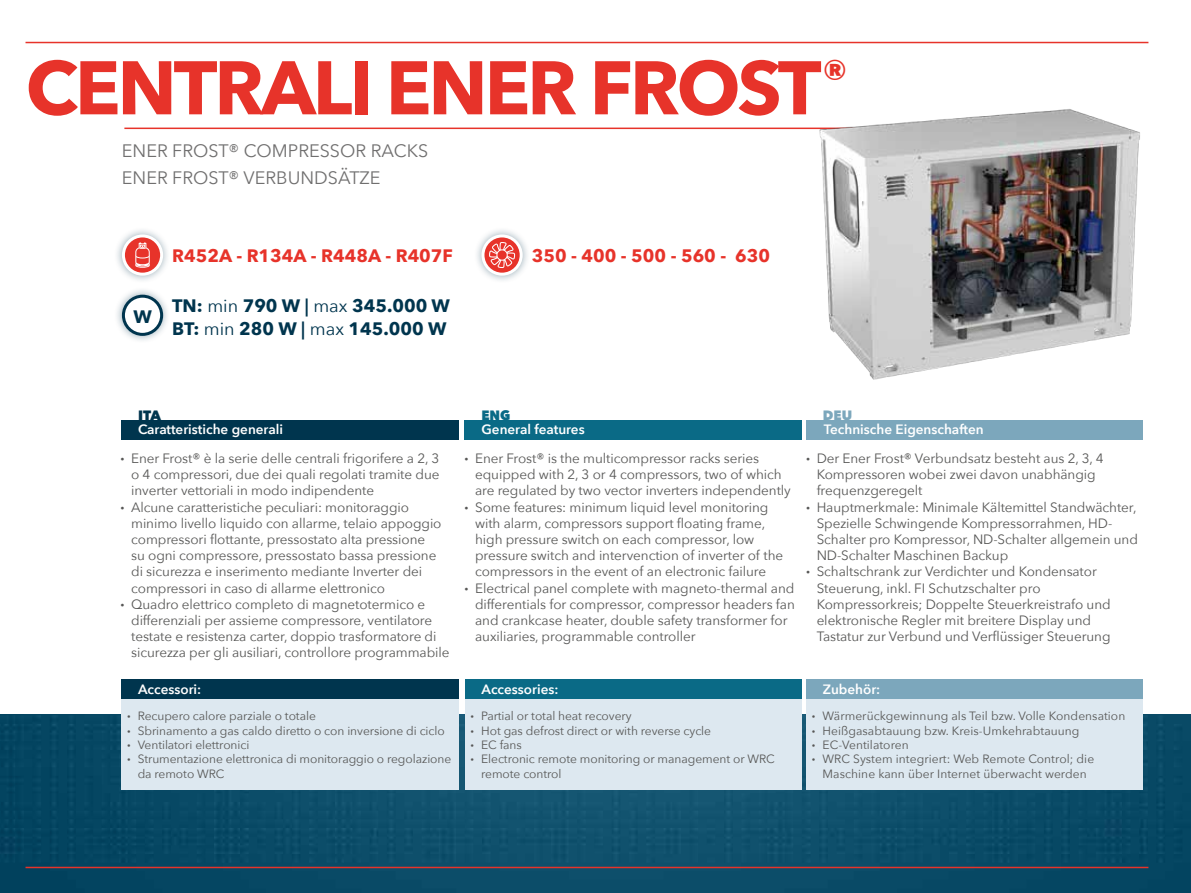
<style>
.page{position:relative;width:1191px;height:893px;background:#fff}
.page>*{position:absolute;margin:0;border:0;box-sizing:border-box;transform-origin:0 0}
.t1{font:700 75px "Avenir Next";letter-spacing:-.04em;color:#e7332a}
.t2{font:18px/26.5px "Avenir Next";color:#706f6f}
.t3{font:700 18px "Avenir Next";color:#00354e}
.t4{font:700 18px "Avenir Next";color:#e7332a}
.t5{font:13.5px/28.8px "Avenir Next";letter-spacing:-.005em;color:#575756}
.t6{font:600 13.5px "Avenir Next";color:#fff}
.t7{font:800 13.5px "Avenir Next";color:#00354e}
.t8{font:800 13.5px "Avenir Next";color:#0a6a86}
.t9{font:800 13.5px "Avenir Next";color:#7ca7bc}
.t10{font:12px "Avenir Next";letter-spacing:-.005em;color:#575756}
.s1{font-weight:400}
.s2{font-weight:600}
.s3{font-weight:700}
.s4{font-weight:600;color:#fff}
</style>
<div class="page">
<img style="left:0;top:714px;width:1191px;height:179px">
<hr style="left:26px;top:867px;width:1122px;height:1px;background:#e7332a">
<hr style="left:26px;top:42px;width:1122px;height:1px;background:#e7332a">
<hr style="left:124px;top:128px;width:834px;height:1px;background:#e7332a">
<div style="left:121px;top:420px;width:338px;height:19px;background:#00354e"></div>
<div style="left:464px;top:420px;width:337px;height:19px;background:#0a6a86"></div>
<div style="left:121px;top:679px;width:338px;height:20px;background:#00354e"></div>
<div style="left:121px;top:699px;width:338px;height:90px;background:#dde8f0"></div>
<div style="left:465px;top:679px;width:336px;height:20px;background:#0a6a86"></div>
<div style="left:464px;top:699px;width:337px;height:90px;background:#dde8f0"></div>
<div style="left:806px;top:679px;width:337px;height:20px;background:#7ca7bc"></div>
<div style="left:806px;top:699px;width:337px;height:90px;background:#dde8f0"></div>
<div style="left:114px;top:227px;width:57px;height:56px;background:#00354e;opacity:.4"></div>
<svg style="left:123px;top:236px;width:39px;height:38px"></svg>
<div style="left:122px;top:234px;width:41px;height:42px;border:3px solid #fff;border-radius:50%"></div>
<svg style="left:135px;top:242px;width:15px;height:26px"></svg>
<div style="left:114px;top:287px;width:57px;height:57px;background:#00354e;opacity:.4"></div>
<div style="left:123px;top:296px;width:39px;height:38px;background:#fff;border-radius:50%"></div>
<div style="left:122px;top:295px;width:41px;height:41px;border:3px solid #00354e;border-radius:50%"></div>
<div style="left:474px;top:227px;width:56px;height:56px;background:#00354e;opacity:.4"></div>
<svg style="left:483px;top:236px;width:38px;height:38px"></svg>
<div style="left:481px;top:234px;width:41px;height:42px;border:3px solid #fff;border-radius:50%"></div>
<svg style="left:489px;top:242px;width:26px;height:26px"></svg>
<img style="left:792px;top:109px;width:348px;height:324px">
<div style="left:806px;top:420px;width:337px;height:19px;background:#7ca7bc"></div>
<h1 class="t1" style="left:26px;top:23px;width:824px">CENTRALI ENER FROST<sup>®</sup></h1>
<h2 class="t2" style="left:122px;top:137px;width:308px">ENER FROST® COMPRESSOR RACKS<br>ENER FROST® VERBUNDSÄTZE</h2>
<h2 class="t3" style="left:134px;top:301px;width:20px">W</h2>
<h2 class="t4" style="left:172px;top:240px;width:282px">R452A - R134A - R448A - R407F</h2>
<h2 class="t3" style="left:172px;top:290px;width:279px">TN: <span class="s1">min</span> 790 W <span class="s2">|</span> <span class="s1">max</span> 345.000 W</h2>
<h2 class="t3" style="left:172px;top:313px;width:276px">BT: <span class="s1">min</span> 280 W <span class="s2">|</span> <span class="s1">max</span> 145.000 W</h2>
<h2 class="t4" style="left:532px;top:240px;width:240px">350 - 400 - 500 - 560 - 630</h2>
<p class="t7" style="left:138px;top:407px;width:31px">ITA_</p>
<p class="t8" style="left:481px;top:407px;width:37px">ENG_</p>
<p class="t6" style="left:138px;top:418px;width:146px">Caratteristiche generali</p>
<p class="t6" style="left:481px;top:418px;width:105px">General features</p>
<p class="t5" style="left:120px;top:443px;width:320px"><span class="s3">∙</span> Ener Frost® è la serie delle centrali frigorifere a 2, 3</p>
<p class="t5" style="left:131px;top:459px;width:310px">o 4 compressori, due dei quali regolati tramite due</p>
<p class="t5" style="left:131px;top:476px;width:244px">inverter vettoriali in modo indipendente</p>
<p class="t5" style="left:120px;top:492px;width:290px"><span class="s3">∙</span> Alcune caratteristiche peculiari: monitoraggio</p>
<p class="t5" style="left:131px;top:508px;width:312px">minimo livello liquido con allarme, telaio appoggio</p>
<p class="t5" style="left:131px;top:524px;width:295px">compressori flottante, pressostato alta pressione</p>
<p class="t5" style="left:131px;top:540px;width:307px">su ogni compressore, pressostato bassa pressione</p>
<p class="t5" style="left:131px;top:557px;width:292px">di sicurezza e inserimento mediante Inverter dei</p>
<p class="t5" style="left:131px;top:573px;width:255px">compressori in caso di allarme elettronico</p>
<p class="t5" style="left:120px;top:589px;width:306px"><span class="s3">∙</span> Quadro elettrico completo di magnetotermico e</p>
<p class="t5" style="left:131px;top:605px;width:302px">differenziali per assieme compressore, ventilatore</p>
<p class="t5" style="left:131px;top:621px;width:307px">testate e resistenza carter, doppio trasformatore di</p>
<p class="t5" style="left:131px;top:638px;width:320px">sicurezza per gli ausiliari, controllore programmabile</p>
<p class="t6" style="left:138px;top:678px;width:65px">Accessori:</p>
<p class="t10" style="left:127px;top:706px;width:190px"><span class="s3">∙</span> Recupero calore parziale o totale</p>
<p class="t10" style="left:127px;top:720px;width:319px"><span class="s3">∙</span> Sbrinamento a gas caldo diretto o con inversione di ciclo</p>
<p class="t10" style="left:127px;top:735px;width:124px"><span class="s3">∙</span> Ventilatori elettronici</p>
<p class="t10" style="left:127px;top:749px;width:326px"><span class="s3">∙</span> Strumentazione elettronica di monitoraggio o regolazione</p>
<p class="t10" style="left:138px;top:763px;width:88px">da remoto WRC</p>
<p class="t5" style="left:464px;top:443px;width:296px"><span class="s3">∙</span> Ener Frost® is the multicompressor racks series</p>
<p class="t5" style="left:475px;top:459px;width:308px">equipped with 2, 3 or 4 compressors, two of which</p>
<p class="t5" style="left:475px;top:476px;width:317px">are regulated by two vector inverters independently</p>
<p class="t5" style="left:464px;top:492px;width:305px"><span class="s3">∙</span> Some features: minimum liquid level monitoring</p>
<p class="t5" style="left:475px;top:508px;width:292px">with alarm, compressors support floating frame,</p>
<p class="t5" style="left:475px;top:524px;width:281px">high pressure switch on each compressor, low</p>
<p class="t5" style="left:475px;top:540px;width:310px">pressure switch and intervenction of inverter of the</p>
<p class="t5" style="left:475px;top:557px;width:293px">compressors in the event of an electronic failure</p>
<p class="t5" style="left:464px;top:573px;width:331px"><span class="s3">∙</span> Electrical panel complete with magneto-thermal and</p>
<p class="t5" style="left:475px;top:589px;width:321px">differentials for compressor, compressor headers fan</p>
<p class="t5" style="left:475px;top:605px;width:314px">and crankcase heater, double safety transformer for</p>
<p class="t5" style="left:475px;top:621px;width:222px">auxiliaries, programmable controller</p>
<p class="t6" style="left:481px;top:678px;width:79px">Accessories:</p>
<p class="t10" style="left:470px;top:706px;width:163px"><span class="s3">∙</span> Partial or total heat recovery</p>
<p class="t10" style="left:470px;top:720px;width:242px"><span class="s3">∙</span> Hot gas defrost direct or with reverse cycle</p>
<p class="t10" style="left:470px;top:735px;width:53px"><span class="s3">∙</span> EC fans</p>
<p class="t10" style="left:470px;top:749px;width:306px"><span class="s3">∙</span> Electronic remote monitoring or management or WRC</p>
<p class="t10" style="left:481px;top:763px;width:82px">remote control</p>
<p class="t9" style="left:823px;top:407px;width:37px">DEU_</p>
<p class="t5" style="left:806px;top:414px;width:299px;text-indent:18px"><span class="s4">Technische Eigenschaften<br></span><span class="s3">∙</span> Der Ener Frost® Verbundsatz besteht aus 2, 3, 4</p>
<p class="t5" style="left:816px;top:459px;width:280px">Kompressoren wobei zwei davon unabhängig</p>
<p class="t5" style="left:816px;top:476px;width:107px">frequenzgeregelt</p>
<p class="t5" style="left:806px;top:492px;width:332px"><span class="s3">∙</span> Hauptmerkmale: Minimale Kältemittel Standwächter,</p>
<p class="t5" style="left:816px;top:508px;width:297px">Spezielle Schwingende Kompressorrahmen, HD-</p>
<p class="t5" style="left:816px;top:524px;width:323px">Schalter pro Kompressor, ND-Schalter allgemein und</p>
<p class="t5" style="left:816px;top:540px;width:193px">ND-Schalter Maschinen Backup</p>
<p class="t5" style="left:806px;top:557px;width:292px"><span class="s3">∙</span> Schaltschrank zur Verdichter und Kondensator</p>
<p class="t5" style="left:816px;top:573px;width:225px">Steuerung, inkl. FI Schutzschalter pro</p>
<p class="t5" style="left:816px;top:589px;width:295px">Kompressorkreis; Doppelte Steuerkreistrafo und</p>
<p class="t5" style="left:816px;top:605px;width:276px">elektronische Regler mit breitere Display und</p>
<p class="t5" style="left:816px;top:621px;width:295px">Tastatur zur Verbund und Verflüssiger Steuerung</p>
<p class="t6" style="left:823px;top:678px;width:59px">Zubehör:</p>
<p class="t10" style="left:812px;top:706px;width:315px"><span class="s3">∙</span> Wärmerückgewinnung als Teil bzw. Volle Kondensation</p>
<p class="t10" style="left:812px;top:720px;width:269px"><span class="s3">∙</span> Heißgasabtauung bzw. Kreis-Umkehrabtauung</p>
<p class="t10" style="left:812px;top:735px;width:98px"><span class="s3">∙</span> EC-Ventilatoren</p>
<p class="t10" style="left:812px;top:749px;width:284px"><span class="s3">∙</span> WRC System integriert: Web Remote Control; die</p>
<p class="t10" style="left:822px;top:763px;width:266px">Maschine kann über Internet überwacht werden</p>
</div>
